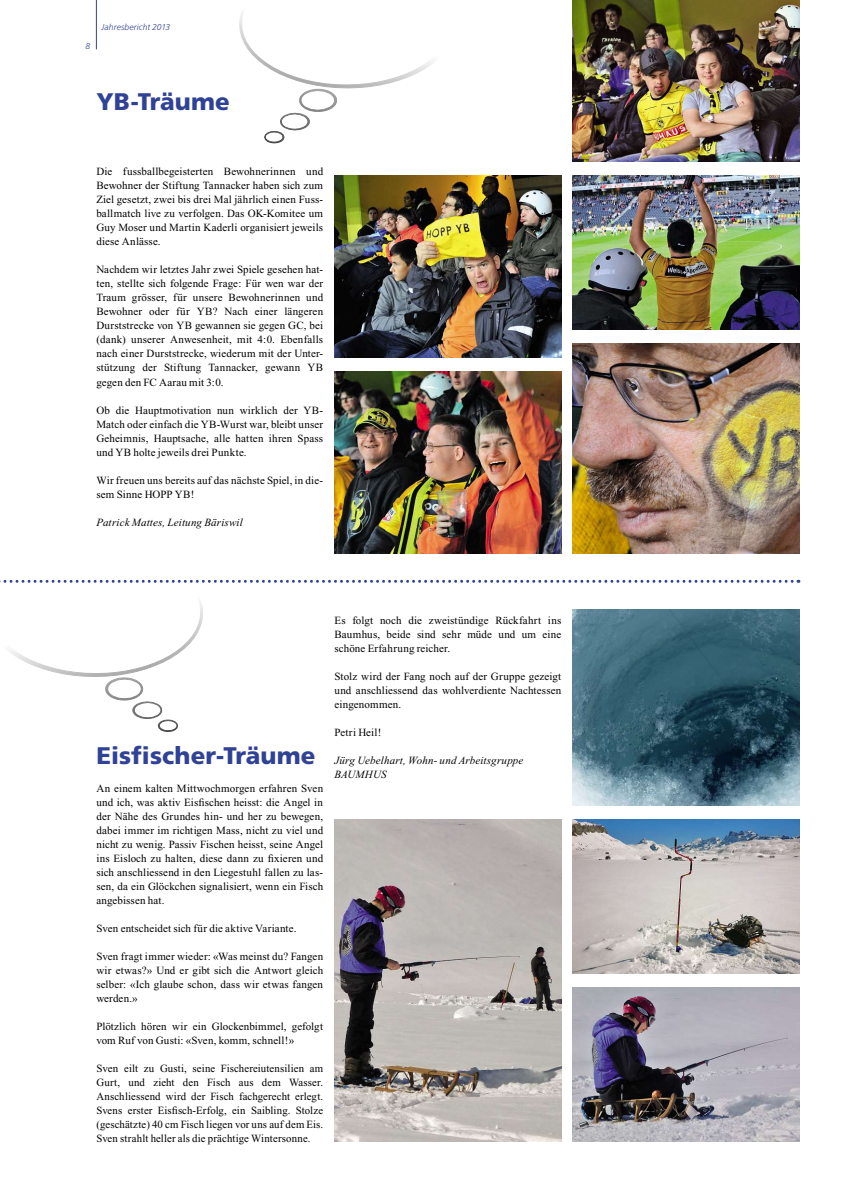
<style>
.page{position:relative;width:842px;height:1191px;background:#fff}
.page>*{position:absolute;margin:0;border:0;box-sizing:border-box;transform-origin:0 0}
.t1{font:900 24px "Frutiger";letter-spacing:.005em;color:#304296}
.t2{font:11px/14px "Times New Roman";letter-spacing:.01em;color:#000;text-align:justify}
.t3{font:italic 11px/14px "Times New Roman";letter-spacing:.015em;color:#000}
.t4{font:italic 300 8.5px "Frutiger";letter-spacing:.01em;color:#304296}
</style>
<div class="page">
<hr style="left:96px;top:0;width:1px;height:49px;background:#304296">
<svg style="left:239px;top:13px;width:195px;height:130px"></svg>
<svg style="left:0;top:579px;width:799px;height:152px"></svg>
<img style="left:334px;top:175px;width:227px;height:182px">
<img style="left:334px;top:371px;width:227px;height:182px">
<img style="left:573px;top:0;width:226px;height:162px">
<img style="left:573px;top:176px;width:226px;height:153px">
<img style="left:573px;top:343px;width:226px;height:210px">
<img style="left:573px;top:609px;width:226px;height:196px">
<img style="left:334px;top:820px;width:227px;height:321px">
<img style="left:573px;top:820px;width:226px;height:153px">
<img style="left:573px;top:987px;width:226px;height:154px">
<p class="t4" style="left:86px;top:42px;width:6px">8</p>
<p class="t4" style="left:102px;top:23px;width:70px">Jahresbericht 2013</p>
<h1 class="t1" style="left:96px;top:87px;width:135px">YB-Träume</h1>
<p class="t2" style="left:96px;top:166px;width:228px">Die fussballbegeisterten Bewohnerinnen und Bewohner der Stiftung Tannacker haben sich zum Ziel gesetzt, zwei bis drei Mal jährlich einen Fuss&shy;ballmatch live zu verfolgen. Das OK-Komitee um Guy Moser und Martin Kaderli organisiert jeweils diese Anlässe.</p>
<p class="t2" style="left:96px;top:264px;width:228px">Nachdem wir letztes Jahr zwei Spiele gesehen hat&shy;ten, stellte sich folgende Frage: Für wen war der Traum grösser, für unsere Bewohnerinnen und Bewohner oder für YB? Nach einer längeren Durststrecke von YB gewannen sie gegen GC, bei (dank) unserer Anwesenheit, mit 4:0. Ebenfalls nach einer Durststrecke, wiederum mit der Unter&shy;stützung der Stiftung Tannacker, gewann YB gegen den FC Aarau mit 3:0.</p>
<p class="t2" style="left:96px;top:404px;width:228px">Ob die Hauptmotivation nun wirklich der YB-Match oder einfach die YB-Wurst war, bleibt unser Geheimnis, Hauptsache, alle hatten ihren Spass und YB holte jeweils drei Punkte.</p>
<p class="t2" style="left:96px;top:474px;width:228px">Wir freuen uns bereits auf das nächste Spiel, in die&shy;sem Sinne HOPP YB!</p>
<p class="t3" style="left:96px;top:516px;width:148px">Patrick Mattes, Leitung Bäriswil</p>
<h1 class="t1" style="left:96px;top:741px;width:221px">Eisfischer-Träume</h1>
<p class="t2" style="left:96px;top:782px;width:228px">An einem kalten Mittwochmorgen erfahren Sven und ich, was aktiv Eisfischen heisst: die Angel in der Nähe des Grundes hin- und her zu bewegen, dabei immer im richtigen Mass, nicht zu viel und nicht zu wenig. Passiv Fischen heisst, seine Angel ins Eisloch zu halten, diese dann zu fixieren und sich anschliessend in den Liegestuhl fallen zu las&shy;sen, da ein Glöckchen signalisiert, wenn ein Fisch angebissen hat.</p>
<p class="t2" style="left:96px;top:922px;width:202px">Sven entscheidet sich für die aktive Variante.</p>
<p class="t2" style="left:96px;top:950px;width:228px">Sven fragt immer wieder: «Was meinst du? Fangen wir etwas?» Und er gibt sich die Antwort gleich selber: «Ich glaube schon, dass wir etwas fangen werden.»</p>
<p class="t2" style="left:96px;top:1020px;width:228px">Plötzlich hören wir ein Glockenbimmel, gefolgt vom Ruf von Gusti: «Sven, komm, schnell!»</p>
<p class="t2" style="left:96px;top:1062px;width:228px">Sven eilt zu Gusti, seine Fischereiutensilien am Gurt, und zieht den Fisch aus dem Wasser.<br>Anschliessend wird der Fisch fachgerecht erlegt.<br>Svens erster Eisfisch-Erfolg, ein Saibling. Stolze (geschätzte) 40 cm Fisch liegen vor uns auf dem Eis.<br>Sven strahlt heller als die prächtige Wintersonne.</p>
<p class="t2" style="left:334px;top:614px;width:228px">Es folgt noch die zweistündige Rückfahrt ins Baumhus, beide sind sehr müde und um eine schöne Erfahrung reicher.</p>
<p class="t2" style="left:334px;top:670px;width:228px">Stolz wird der Fang noch auf der Gruppe gezeigt und anschliessend das wohlverdiente Nachtessen eingenommen.</p>
<p class="t2" style="left:334px;top:726px;width:48px">Petri Heil!</p>
<p class="t3" style="left:334px;top:754px;width:190px">Jürg Uebelhart, Wohn- und Arbeitsgruppe<br>BAUMHUS</p>
</div>
